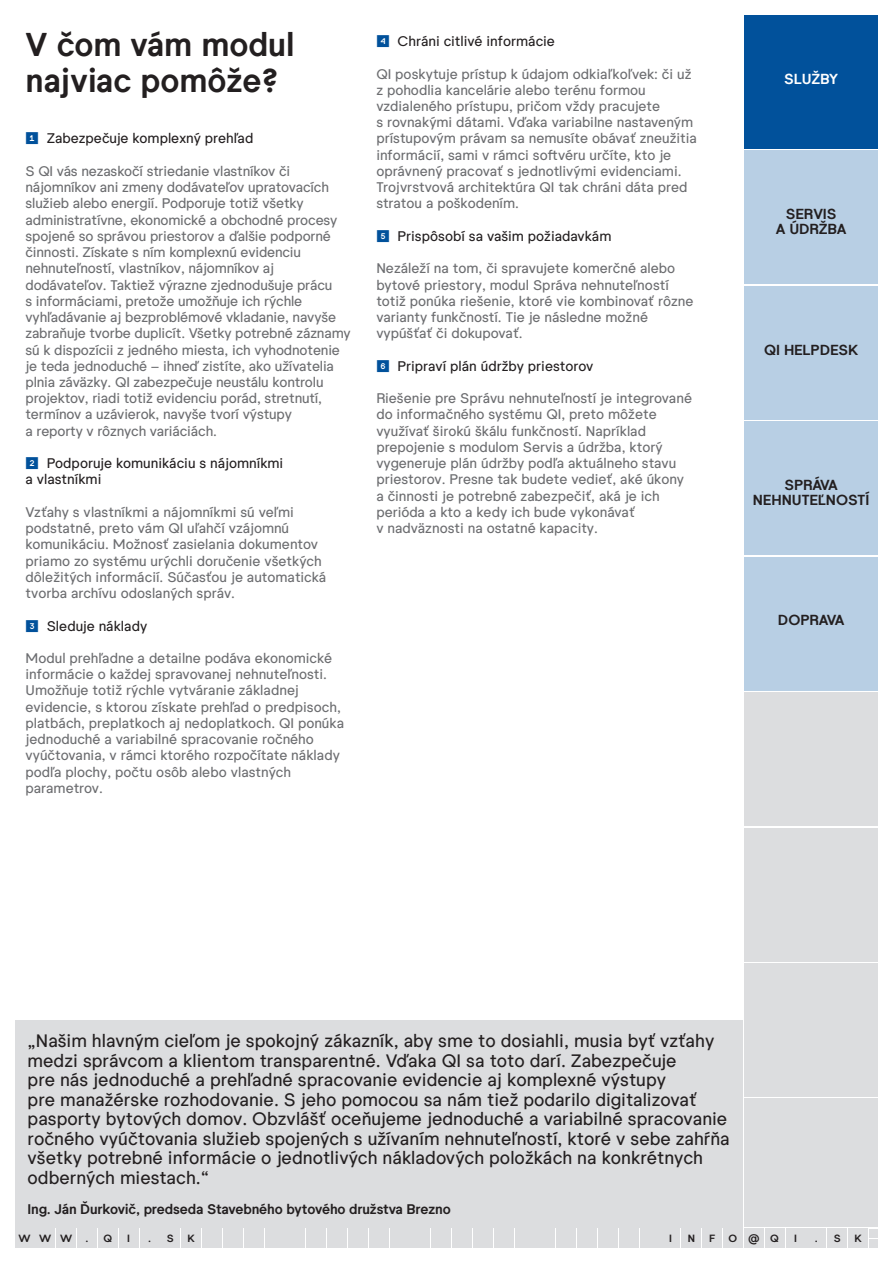
<style>
.page{position:relative;width:893px;height:1263px;background:#fff}
.page>*{position:absolute;margin:0;border:0;box-sizing:border-box;transform-origin:0 0}
.text_nadpis_special{font:700 33px/36px "QI Grotesk";letter-spacing:-.005em;color:#231f20}
.text_citace{font:18px/19.5px "QI Grotesk";color:#231f20}
.Moduly{font:700 14.55px/15px "QI Grotesk";color:#231f20;text-align:center}
.Moduly-2{font:700 14.55px "QI Grotesk";letter-spacing:-.01em;color:#fff}
.text{font:13.95px/16.2px "QI Grotesk";letter-spacing:-.005em;color:#6c6d70}
.text_odrazka_cislo{font:13.95px/16.2px "QI Grotesk";color:#231f20}
.text_box{font:700 13.95px "QI Grotesk";letter-spacing:-.01em;color:#231f20}
.Segment_pismeno{font:700 10.5px "QI Grotesk";color:#231f20}
.s1{color:#01519b}
</style>
<div class="page">
<div style="left:15px;top:1020px;width:728px;height:207px;background:#dcdddf"></div>
<div style="left:744px;top:286px;width:134px;height:134px;background:#b8cfe4"></div>
<div style="left:744px;top:150px;width:134px;height:134px;background:#b8cfe4"></div>
<div style="left:744px;top:15px;width:134px;height:134px;background:#01519b"></div>
<div style="left:744px;top:421px;width:134px;height:134px;background:#b8cfe4"></div>
<div style="left:744px;top:557px;width:134px;height:134px;background:#b8cfe4"></div>
<div style="left:744px;top:963px;width:134px;height:134px;background:#dcdddf"></div>
<div style="left:744px;top:827px;width:134px;height:134px;background:#dcdddf"></div>
<div style="left:744px;top:692px;width:134px;height:134px;background:#dcdddf"></div>
<div style="left:744px;top:1098px;width:134px;height:129px;background:#dcdddf"></div>
<div style="left:15px;top:1229px;width:19px;height:19px;background:#dcdddf"></div>
<div style="left:36px;top:1229px;width:19px;height:19px;background:#dcdddf"></div>
<div style="left:57px;top:1229px;width:19px;height:19px;background:#dcdddf"></div>
<div style="left:77px;top:1229px;width:20px;height:19px;background:#dcdddf"></div>
<div style="left:98px;top:1229px;width:20px;height:19px;background:#dcdddf"></div>
<div style="left:119px;top:1229px;width:19px;height:19px;background:#dcdddf"></div>
<div style="left:140px;top:1229px;width:19px;height:19px;background:#dcdddf"></div>
<div style="left:202px;top:1229px;width:20px;height:19px;background:#dcdddf"></div>
<div style="left:223px;top:1229px;width:20px;height:19px;background:#dcdddf"></div>
<div style="left:244px;top:1229px;width:19px;height:19px;background:#dcdddf"></div>
<div style="left:265px;top:1229px;width:19px;height:19px;background:#dcdddf"></div>
<div style="left:286px;top:1229px;width:19px;height:19px;background:#dcdddf"></div>
<div style="left:307px;top:1229px;width:19px;height:19px;background:#dcdddf"></div>
<div style="left:327px;top:1229px;width:20px;height:19px;background:#dcdddf"></div>
<div style="left:348px;top:1229px;width:20px;height:19px;background:#dcdddf"></div>
<div style="left:369px;top:1229px;width:19px;height:19px;background:#dcdddf"></div>
<div style="left:390px;top:1229px;width:19px;height:19px;background:#dcdddf"></div>
<div style="left:411px;top:1229px;width:19px;height:19px;background:#dcdddf"></div>
<div style="left:432px;top:1229px;width:19px;height:19px;background:#dcdddf"></div>
<div style="left:452px;top:1229px;width:20px;height:19px;background:#dcdddf"></div>
<div style="left:473px;top:1229px;width:20px;height:19px;background:#dcdddf"></div>
<div style="left:494px;top:1229px;width:19px;height:19px;background:#dcdddf"></div>
<div style="left:515px;top:1229px;width:19px;height:19px;background:#dcdddf"></div>
<div style="left:536px;top:1229px;width:19px;height:19px;background:#dcdddf"></div>
<div style="left:557px;top:1229px;width:19px;height:19px;background:#dcdddf"></div>
<div style="left:577px;top:1229px;width:20px;height:19px;background:#dcdddf"></div>
<div style="left:598px;top:1229px;width:20px;height:19px;background:#dcdddf"></div>
<div style="left:619px;top:1229px;width:19px;height:19px;background:#dcdddf"></div>
<div style="left:640px;top:1229px;width:19px;height:19px;background:#dcdddf"></div>
<div style="left:661px;top:1229px;width:19px;height:19px;background:#dcdddf"></div>
<div style="left:682px;top:1229px;width:19px;height:19px;background:#dcdddf"></div>
<div style="left:702px;top:1229px;width:20px;height:19px;background:#dcdddf"></div>
<div style="left:723px;top:1229px;width:20px;height:19px;background:#dcdddf"></div>
<div style="left:744px;top:1229px;width:19px;height:19px;background:#dcdddf"></div>
<div style="left:765px;top:1229px;width:19px;height:19px;background:#dcdddf"></div>
<div style="left:786px;top:1229px;width:19px;height:19px;background:#dcdddf"></div>
<div style="left:807px;top:1229px;width:19px;height:19px;background:#dcdddf"></div>
<div style="left:869px;top:1229px;width:9px;height:9px;background:#dcdddf"></div>
<div style="left:869px;top:1239px;width:9px;height:9px;background:#dcdddf"></div>
<div style="left:161px;top:1229px;width:19px;height:19px;background:#dcdddf"></div>
<div style="left:182px;top:1229px;width:19px;height:19px;background:#dcdddf"></div>
<div style="left:827px;top:1229px;width:20px;height:19px;background:#dcdddf"></div>
<div style="left:848px;top:1229px;width:20px;height:19px;background:#dcdddf"></div>
<p class="text_nadpis_special" style="left:26px;top:24px;width:271px">V čom vám modul najviac pomôže?</p>
<p class="text_odrazka_cislo" style="left:26px;top:130px;width:229px"><span class="s1">➊</span> Zabezpečuje komplexný prehľad</p>
<p class="text" style="left:26px;top:162px;width:327px">S QI vás nezaskočí striedanie vlastníkov či nájomníkov ani zmeny dodávateľov upratovacích služieb alebo energií. Podporuje totiž všetky administratívne, ekonomické a obchodné procesy spojené so správou priestorov a ďalšie podporné činnosti. Získate s ním komplexnú evidenciu nehnuteľností, vlastníkov, nájomníkov aj dodávateľov. Taktiež výrazne zjednodušuje prácu<br>s informáciami, pretože umožňuje ich rýchle vyhľadávanie aj bezproblémové vkladanie, navyše zabraňuje tvorbe duplicít. Všetky potrebné záznamy sú k dispozícii z jedného miesta, ich vyhodnotenie je teda jednoduché – ihneď zistíte, ako užívatelia plnia záväzky. QI zabezpečuje neustálu kontrolu projektov, riadi totiž evidenciu porád, stretnutí, termínov a uzávierok, navyše tvorí výstupy<br>a reporty v rôznych variáciách.</p>
<p class="text_odrazka_cislo" style="left:26px;top:454px;width:259px"><span class="s1">➋</span> Podporuje komunikáciu s nájomníkmi a vlastníkmi</p>
<p class="text" style="left:26px;top:503px;width:302px">Vzťahy s vlastníkmi a nájomníkmi sú veľmi podstatné, preto vám QI uľahčí vzájomnú komunikáciu. Možnosť zasielania dokumentov priamo zo systému urýchli doručenie všetkých dôležitých informácií. Súčasťou je automatická tvorba archívu odoslaných správ.</p>
<p class="text_odrazka_cislo" style="left:26px;top:617px;width:123px"><span class="s1">➌</span> Sleduje náklady</p>
<p class="text" style="left:26px;top:649px;width:320px">Modul prehľadne a detailne podáva ekonomické informácie o každej spravovanej nehnuteľnosti.<br>Umožňuje totiž rýchle vytváranie základnej evidencie, s ktorou získate prehľad o predpisoch, platbách, preplatkoch aj nedoplatkoch. QI ponúka jednoduché a variabilné spracovanie ročného vyúčtovania, v rámci ktorého rozpočítate náklady podľa plochy, počtu osôb alebo vlastných parametrov.</p>
<p class="text_odrazka_cislo" style="left:376px;top:32px;width:180px"><span class="s1">➍</span> Chráni citlivé informácie</p>
<p class="text" style="left:376px;top:65px;width:322px">QI poskytuje prístup k údajom odkiaľkoľvek: či už z pohodlia kancelárie alebo terénu formou vzdialeného prístupu, pričom vždy pracujete<br>s rovnakými dátami. Vďaka variabilne nastaveným prístupovým právam sa nemusíte obávať zneužitia informácií, sami v rámci softvéru určíte, kto je oprávnený pracovať s jednotlivými evidenciami.<br>Trojvrstvová architektúra QI tak chráni dáta pred stratou a poškodením.</p>
<p class="text_odrazka_cislo" style="left:376px;top:227px;width:237px"><span class="s1">➎</span> Prispôsobí sa vašim požiadavkám</p>
<p class="text" style="left:376px;top:260px;width:319px">Nezáleží na tom, či spravujete komerčné alebo bytové priestory, modul Správa nehnuteľností totiž ponúka riešenie, ktoré vie kombinovať rôzne varianty funkčností. Tie je následne možné vypúšťať či dokupovať.</p>
<p class="text_odrazka_cislo" style="left:376px;top:357px;width:219px"><span class="s1">➏</span> Pripraví plán údržby priestorov</p>
<p class="text" style="left:376px;top:390px;width:317px">Riešenie pre Správu nehnuteľností je integrované do informačného systému QI, preto môžete využívať širokú škálu funkčností. Napríklad prepojenie s modulom Servis a údržba, ktorý vygeneruje plán údržby podľa aktuálneho stavu priestorov. Presne tak budete vedieť, aké úkony a činnosti je potrebné zabezpečiť, aká je ich perióda a kto a kedy ich bude vykonávať<br>v nadväznosti na ostatné kapacity.</p>
<p class="Moduly-2" style="left:784px;top:67px;width:56px">SLUŽBY</p>
<p class="Moduly" style="left:776px;top:206px;width:72px">SERVIS<br>A ÚDRŽBA</p>
<p class="Moduly" style="left:764px;top:341px;width:96px">QI HELPDESK</p>
<p class="Moduly" style="left:753px;top:476px;width:118px">SPRÁVA<br>NEHNUTEĽNOSTÍ</p>
<p class="Moduly" style="left:778px;top:612px;width:68px">DOPRAVA</p>
<p class="text_citace" style="left:28px;top:1030px;width:704px">„Našim hlavným cieľom je spokojný zákazník, aby sme to dosiahli, musia byť vzťahy medzi správcom a klientom transparentné. Vďaka QI sa toto darí. Zabezpečuje<br>pre nás jednoduché a prehľadné spracovanie evidencie aj komplexné výstupy<br>pre manažérske rozhodovanie. S jeho pomocou sa nám tiež podarilo digitalizovať pasporty bytových domov. Obzvlášť oceňujeme jednoduché a variabilné spracovanie ročného vyúčtovania služieb spojených s užívaním nehnuteľností, ktoré v sebe zahŕňa všetky potrebné informácie o jednotlivých nákladových položkách na konkrétnych odberných miestach.“</p>
<p class="text_box" style="left:28px;top:1198px;width:425px">Ing. Ján Ďurkovič, predseda Stavebného bytového družstva Brezno</p>
<p class="Segment_pismeno" style="left:18px;top:1230px;width:14px">W</p>
<p class="Segment_pismeno" style="left:39px;top:1230px;width:14px">W</p>
<p class="Segment_pismeno" style="left:60px;top:1230px;width:14px">W</p>
<p class="Segment_pismeno" style="left:86px;top:1230px;width:4px">.</p>
<p class="Segment_pismeno" style="left:104px;top:1230px;width:10px">Q</p>
<p class="Segment_pismeno" style="left:127px;top:1230px;width:4px">I</p>
<p class="Segment_pismeno" style="left:148px;top:1230px;width:4px">.</p>
<p class="Segment_pismeno" style="left:167px;top:1230px;width:8px">S</p>
<p class="Segment_pismeno" style="left:188px;top:1230px;width:9px">K</p>
<p class="Segment_pismeno" style="left:669px;top:1230px;width:4px">I</p>
<p class="Segment_pismeno" style="left:688px;top:1230px;width:9px">N</p>
<p class="Segment_pismeno" style="left:709px;top:1230px;width:8px">F</p>
<p class="Segment_pismeno" style="left:729px;top:1230px;width:10px">O</p>
<p class="Segment_pismeno" style="left:748px;top:1230px;width:13px">@</p>
<p class="Segment_pismeno" style="left:770px;top:1230px;width:10px">Q</p>
<p class="Segment_pismeno" style="left:794px;top:1230px;width:4px">I</p>
<p class="Segment_pismeno" style="left:815px;top:1230px;width:4px">.</p>
<p class="Segment_pismeno" style="left:834px;top:1230px;width:8px">S</p>
<p class="Segment_pismeno" style="left:854px;top:1230px;width:9px">K</p>
</div>
